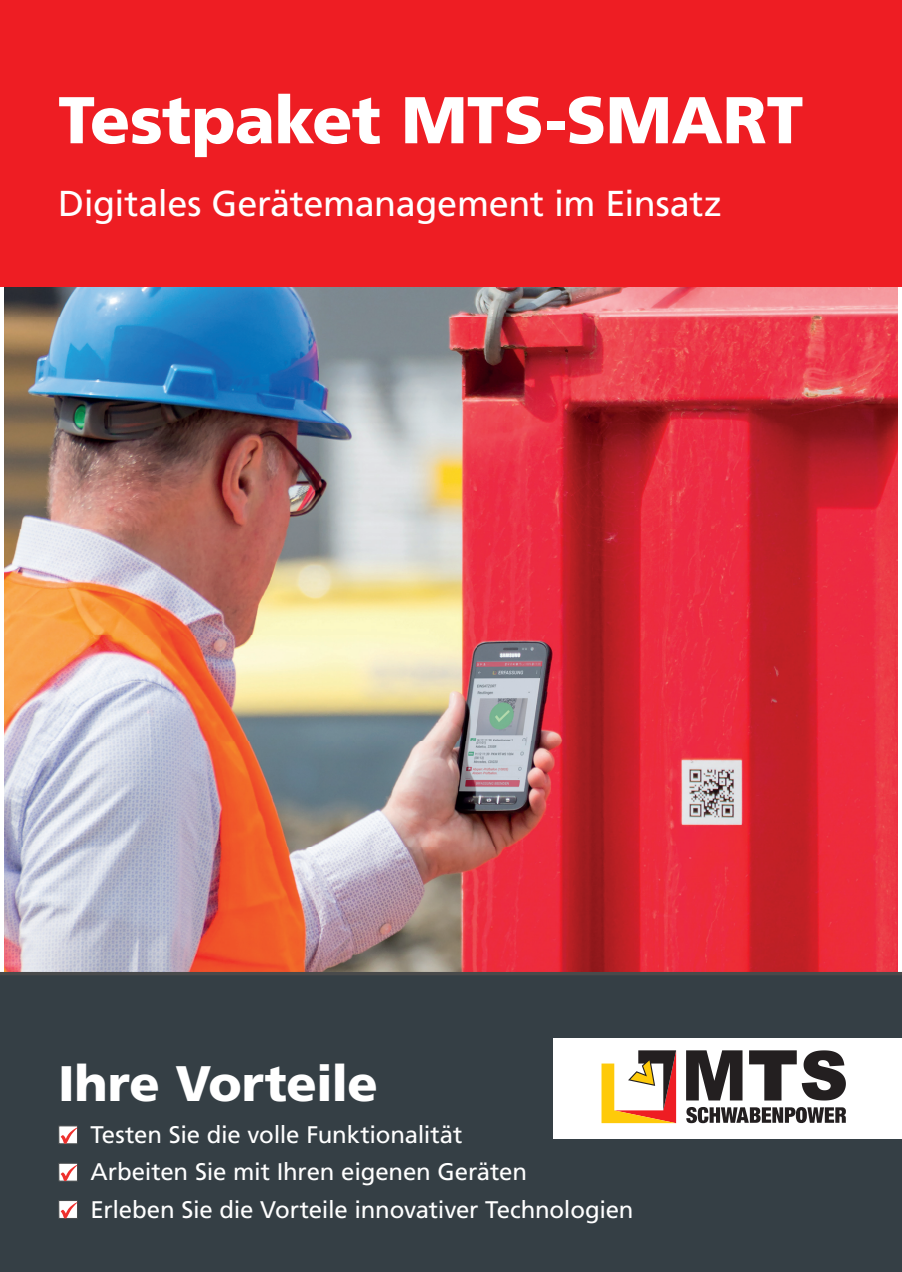
<style>
.page{position:relative;width:902px;height:1272px;background:#fff}
.page>*{position:absolute;margin:0;border:0;box-sizing:border-box;transform-origin:0 0}
.t1{font:900 66px "Frutiger LT Com";letter-spacing:-.01em;color:#fff}
.t2{font:900 49.8px "Frutiger LT Com";letter-spacing:-.01em;color:#fff}
.t3{font:36px "Frutiger LT Com";letter-spacing:-.01em;color:#fff}
.t4{font:24px/37.3px "Frutiger LT Com";letter-spacing:-.01em;color:#fff}
</style>
<div class="page">
<img style="left:4px;top:287px;width:893px;height:684px">
<div style="left:0;top:971px;width:901px;height:300px;background:#353f45"></div>
<div style="left:59px;top:1125px;width:18px;height:18px;background:#fff"></div>
<div style="left:58px;top:1125px;width:20px;height:19px;border:1px solid #45494b"></div>
<svg style="left:61px;top:1127px;width:16px;height:16px"></svg>
<div style="left:59px;top:1163px;width:18px;height:18px;background:#fff"></div>
<div style="left:58px;top:1162px;width:20px;height:19px;border:1px solid #45494b"></div>
<svg style="left:61px;top:1164px;width:16px;height:17px"></svg>
<div style="left:59px;top:1200px;width:18px;height:18px;background:#f5f5f5"></div>
<div style="left:58px;top:1199px;width:20px;height:19px;border:1px solid #45494b"></div>
<svg style="left:61px;top:1202px;width:16px;height:16px"></svg>
<div style="left:0;top:0;width:901px;height:287px;background:#ee1d23"></div>
<div style="left:553px;top:1037px;width:348px;height:101px;background:#fff"></div>
<svg style="left:601px;top:1050px;width:75px;height:73px"></svg>
<svg style="left:686px;top:1050px;width:56px;height:50px"></svg>
<svg style="left:749px;top:1050px;width:96px;height:50px"></svg>
<svg style="left:686px;top:1107px;width:159px;height:16px"></svg>
<h1 class="t1" style="left:58px;top:81px;width:746px">Testpaket MTS-SMART</h1>
<h3 class="t3" style="left:58px;top:183px;width:665px">Digitales Gerätemanagement im Einsatz</h3>
<h2 class="t2" style="left:58px;top:1054px;width:321px">Ihre Vorteile</h2>
<p class="t4" style="left:90px;top:1115px;width:544px">Testen Sie die volle Funktionalität<br>Arbeiten Sie mit Ihren eigenen Geräten<br>Erleben Sie die Vorteile innovativer Technologien</p>
</div>
